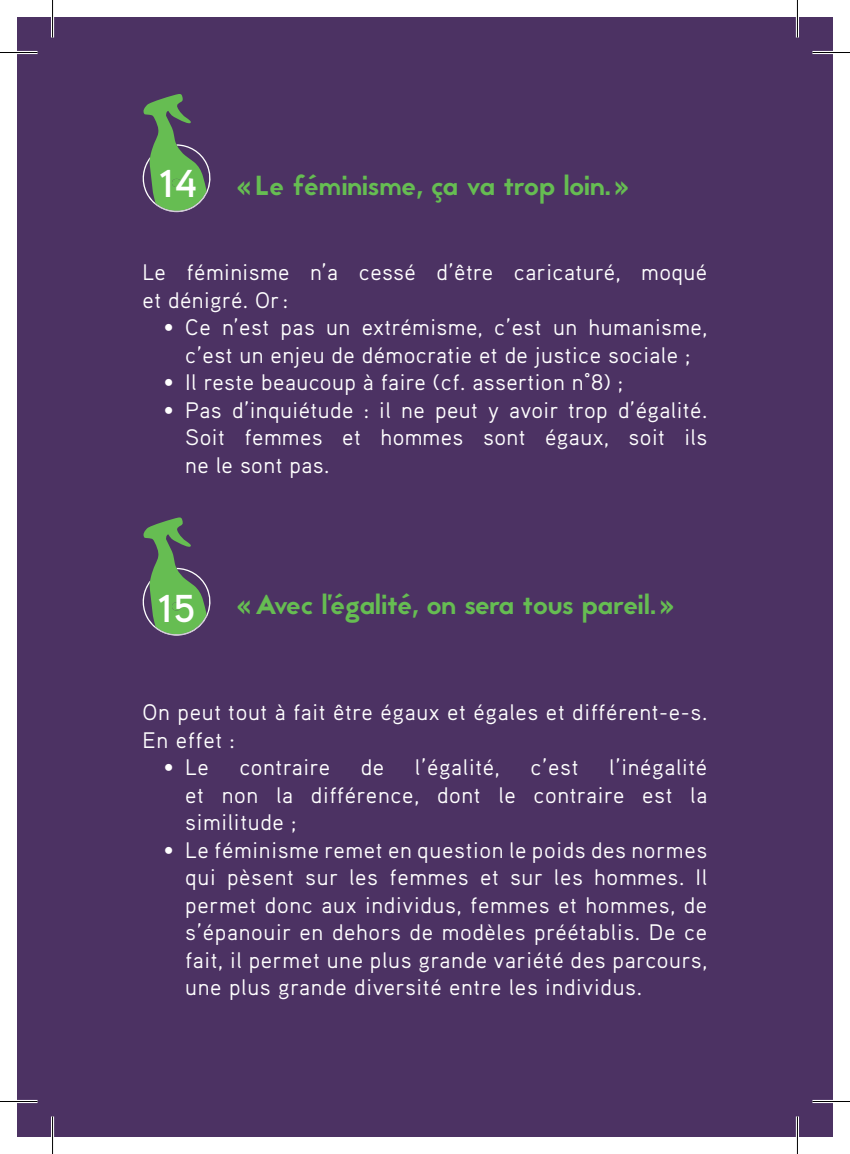
<style>
.page{position:relative;width:850px;height:1154px;background:#fff}
.page>*{position:absolute;margin:0;border:0;box-sizing:border-box;transform-origin:0 0}
.t1{font:700 38.75px "Aaux Pro";color:#fff}
.t2{font:27.5px "Jaapokki";color:#66bd52}
.t3{font:22.5px/27.5px "Aaux Pro Regular OSF";letter-spacing:.02em;color:#fff;text-align:justify}
.s1{font-family:"Aaux Pro Black SC"}
</style>
<div class="page">
<div style="left:17px;top:17px;width:815px;height:1120px;background:#4c3263"></div>
<svg style="left:142px;top:517px;width:69px;height:119px"></svg>
<svg style="left:142px;top:94px;width:69px;height:119px"></svg>
<hr style="left:0;top:51px;width:38px;height:3px;background:#fff">
<hr style="left:812px;top:51px;width:37px;height:3px;background:#fff">
<hr style="left:0;top:1100px;width:38px;height:3px;background:#fff">
<hr style="left:812px;top:1100px;width:37px;height:3px;background:#fff">
<hr style="left:51px;top:0;width:3px;height:38px;background:#fff">
<hr style="left:51px;top:1116px;width:3px;height:38px;background:#fff">
<hr style="left:795px;top:0;width:3px;height:38px;background:#fff">
<hr style="left:795px;top:1116px;width:3px;height:38px;background:#fff">
<hr style="left:0;top:52px;width:38px;height:1px;background:#000">
<hr style="left:812px;top:52px;width:37px;height:1px;background:#000">
<hr style="left:0;top:1101px;width:38px;height:1px;background:#000">
<hr style="left:812px;top:1101px;width:37px;height:1px;background:#000">
<hr style="left:52px;top:0;width:1px;height:38px;background:#000">
<hr style="left:52px;top:1116px;width:1px;height:38px;background:#000">
<hr style="left:796px;top:0;width:1px;height:38px;background:#000">
<hr style="left:796px;top:1116px;width:1px;height:38px;background:#000">
<h1 class="t1" style="left:159px;top:159px;width:39px">14</h1>
<p class="t2" style="left:236px;top:167px;width:394px"><span class="s1">«</span>Le féminisme, ça va trop loin.<span class="s1">»</span></p>
<p class="t3" style="left:142px;top:258px;width:566px">Le féminisme n’a cessé d’être caricaturé, moqué et dénigré. Or:</p>
<p class="t3" style="left:164px;top:313px;width:544px;text-align:center">• Ce n’est pas un extrémisme, c’est un humanisme, c’est un enjeu de démocratie et de justice sociale ;</p>
<p class="t3" style="left:164px;top:368px;width:460px">• Il reste beaucoup à faire (cf. assertion n°8) ;</p>
<p class="t3" style="left:185px;top:395px;width:523px;text-indent:-21px">• Pas d’inquiétude : il ne peut y avoir trop d’égalité.<br>Soit femmes et hommes sont égaux, soit ils ne le sont pas.</p>
<h1 class="t1" style="left:158px;top:583px;width:39px">15</h1>
<p class="t2" style="left:236px;top:585px;width:440px"><span class="s1">«</span>Avec l’égalité, on sera tous pareil.<span class="s1">»</span></p>
<p class="t3" style="left:142px;top:698px;width:566px">On peut tout à fait être égaux et égales et différent-e-s.<br>En effet :</p>
<p class="t3" style="left:164px;top:753px;width:46px">• Le</p>
<p class="t3" style="left:239px;top:753px;width:92px">contraire</p>
<p class="t3" style="left:360px;top:753px;width:25px">de</p>
<p class="t3" style="left:414px;top:753px;width:86px">l’égalité,</p>
<p class="t3" style="left:530px;top:753px;width:50px">c’est</p>
<p class="t3" style="left:185px;top:753px;width:523px;text-indent:424px">l’inégalité et non la différence, dont le contraire est la similitude ;</p>
<p class="t3" style="left:185px;top:835px;width:523px;text-indent:-21px">• Le féminisme remet en question le poids des normes qui pèsent sur les femmes et sur les hommes. Il permet donc aux individus, femmes et hommes, de s’épanouir en dehors de modèles préétablis. De ce fait, il permet une plus grande variété des parcours, une plus grande diversité entre les individus.</p>
</div>
